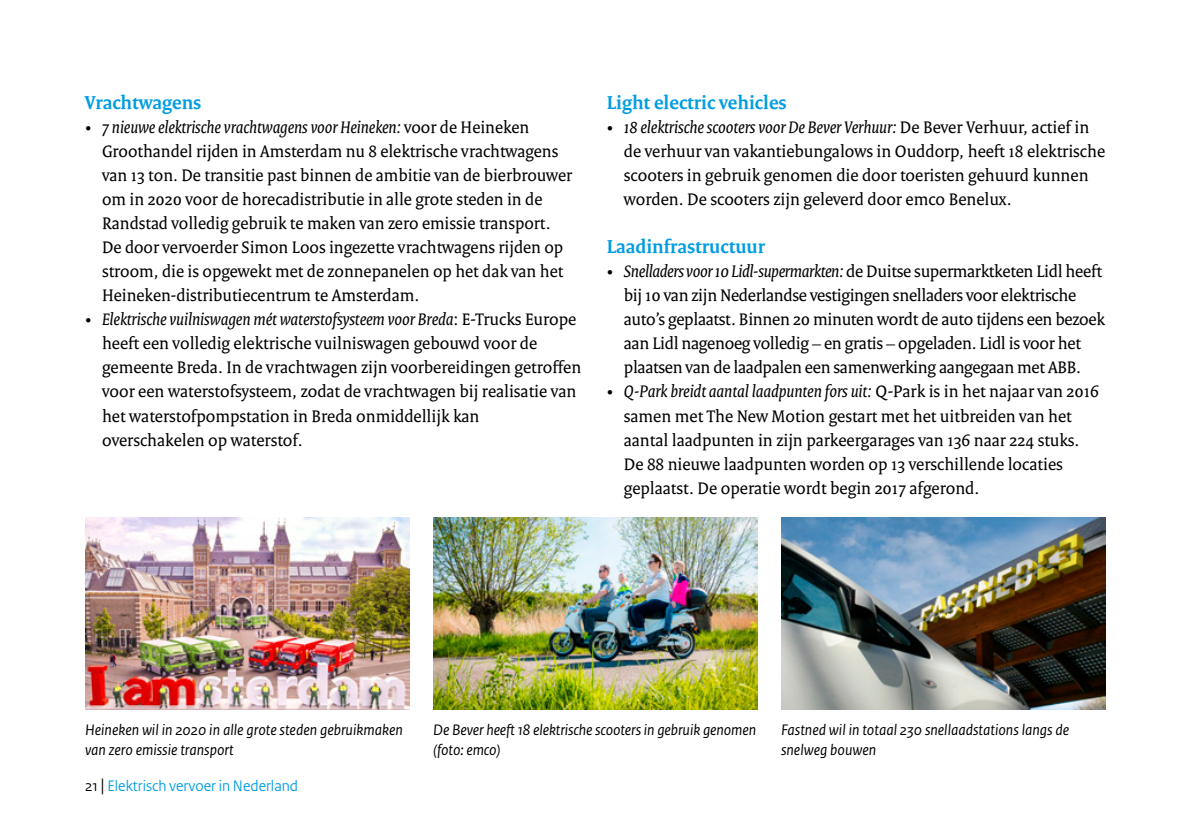
<style>
.page{position:relative;width:1191px;height:840px;background:#fff}
.page>*{position:absolute;margin:0;border:0;box-sizing:border-box;transform-origin:0 0}
._04_RO_Paragraafkop{font:700 20px "Rijksoverheid Serif";color:#009de2}
.t1{font:18px/24px "Rijksoverheid Serif";color:#000}
._13_RO_Fotobijschrif{font:italic 16px/20px "Rijksoverheid Sans Text";color:#000}
.t2{font:16px "Rijksoverheid Sans Heading";color:#009de2}
.s1{font-style:italic}
.s2{color:#000}
.s3{font-size:19px;color:#000}
</style>
<div class="page">
<img style="left:85px;top:517px;width:325px;height:192px">
<img style="left:433px;top:517px;width:325px;height:192px">
<img style="left:781px;top:517px;width:325px;height:192px">
<p class="_04_RO_Paragraafkop" style="left:85px;top:91px;width:118px">Vrachtwagens</p>
<p class="t1" style="left:102px;top:115px;width:472px;text-indent:-17px">• <span class="s1">7 nieuwe elektrische vrachtwagens voor Heineken:</span> voor de Heineken Groothandel rijden in Amsterdam nu 8 elektrische vrachtwagens van 13 ton. De transitie past binnen de ambitie van de bierbrouwer om in 2020 voor de horecadistributie in alle grote steden in de Randstad volledig gebruik te maken van zero emissie transport.<br>De door vervoerder Simon Loos ingezette vrachtwagens rijden op stroom, die is opgewekt met de zonnepanelen op het dak van het Heineken-distributiecentrum te Amsterdam.</p>
<p class="t1" style="left:102px;top:307px;width:481px;text-indent:-17px">• <span class="s1">Elektrische vuilniswagen mét waterstofsysteem voor Breda</span>: E-Trucks Europe heeft een volledig elektrische vuilniswagen gebouwd voor de gemeente Breda. In de vrachtwagen zijn voorbereidingen getroffen voor een waterstofsysteem, zodat de vrachtwagen bij realisatie van het waterstofpompstation in Breda onmiddellijk kan overschakelen op waterstof.</p>
<p class="_04_RO_Paragraafkop" style="left:607px;top:91px;width:181px">Light electric vehicles</p>
<p class="t1" style="left:624px;top:115px;width:483px;text-indent:-17px">• <span class="s1">18 elektrische scooters voor De Bever Verhuur:</span> De Bever Verhuur, actief in de verhuur van vakantiebungalows in Ouddorp, heeft 18 elektrische scooters in gebruik genomen die door toeristen gehuurd kunnen worden. De scooters zijn geleverd door emco Benelux.</p>
<p class="_04_RO_Paragraafkop" style="left:607px;top:235px;width:160px">Laadinfrastructuur</p>
<p class="t1" style="left:624px;top:259px;width:482px;text-indent:-17px">• <span class="s1">Snelladers voor 10 Lidl-supermarkten:</span> de Duitse supermarktketen Lidl heeft bij 10 van zijn Nederlandse vestigingen snelladers voor elektrische auto’s geplaatst. Binnen 20 minuten wordt de auto tijdens een bezoek aan Lidl nagenoeg volledig – en gratis – opgeladen. Lidl is voor het plaatsen van de laadpalen een samenwerking aangegaan met ABB.</p>
<p class="t1" style="left:624px;top:379px;width:477px;text-indent:-17px">• <span class="s1">Q-Park breidt aantal laadpunten fors uit:</span> Q-Park is in het najaar van 2016 samen met The New Motion gestart met het uitbreiden van het aantal laadpunten in zijn parkeergarages van 136 naar 224 stuks.<br>De 88 nieuwe laadpunten worden op 13 verschillende locaties geplaatst. De operatie wordt begin 2017 afgerond.</p>
<p class="_13_RO_Fotobijschrif" style="left:85px;top:719px;width:319px">Heineken wil in 2020 in alle grote steden gebruikmaken van zero emissie transport</p>
<p class="_13_RO_Fotobijschrif" style="left:433px;top:719px;width:325px">De Bever heeft 18 elektrische scooters in gebruik genomen (foto: emco)</p>
<p class="_13_RO_Fotobijschrif" style="left:781px;top:719px;width:290px">Fastned wil in totaal 230 snellaadstations langs de snelweg bouwen</p>
<p class="t2" style="left:85px;top:776px;width:214px"><span class="s2">21</span> <span class="s3">|</span> Elektrisch vervoer in Nederland</p>
</div>
